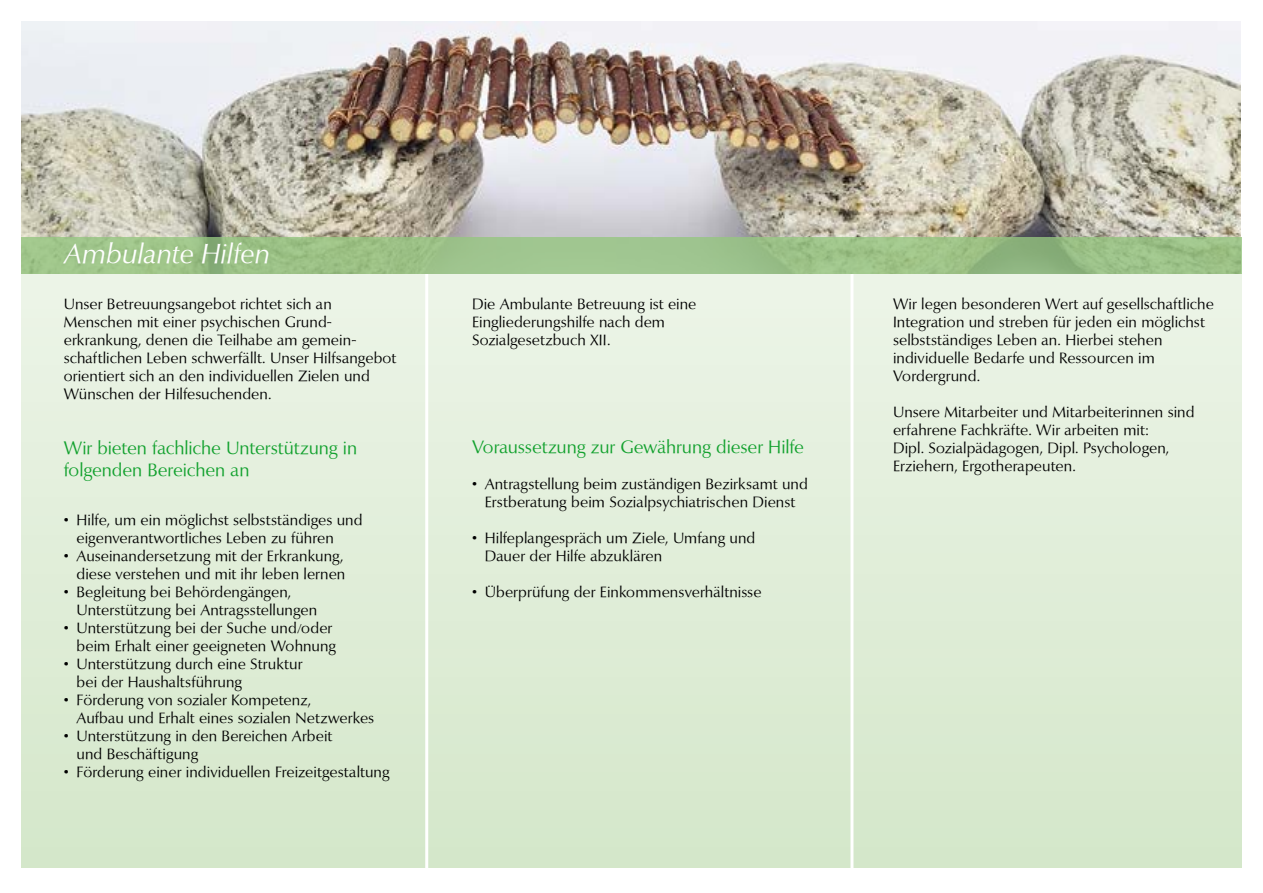
<style>
.page{position:relative;width:1263px;height:893px;background:#fff}
.page>*{position:absolute;margin:0;border:0;box-sizing:border-box;transform-origin:0 0}
.t1{font:27.45px "Optima BQ Italic";color:#fff}
.t2{font:18px/21.6px "Optima BQ Roman";letter-spacing:-.005em;color:#12a12e}
.t3{font:15px/18px "Optima BQ Roman";letter-spacing:.005em;color:#000}
</style>
<div class="page">
<div style="left:21px;top:273px;width:1221px;height:594px;background:linear-gradient(to bottom,#edf4e8,#d4e7ca)"></div>
<hr style="left:425px;top:13px;width:3px;height:872px;background:#fff">
<hr style="left:850px;top:13px;width:3px;height:880px;background:#fff">
<img style="left:21px;top:21px;width:1220px;height:216px">
<svg style="left:21px;top:237px;width:1221px;height:36px;background:#9bc188"></svg>
<h1 class="t1" style="left:64px;top:237px;width:208px">Ambulante Hilfen</h1>
<p class="t3" style="left:64px;top:296px;width:334px">Unser Betreuungsangebot richtet sich an Menschen mit einer psychischen Grund&shy;erkrankung, denen die Teilhabe am gemein&shy;schaftlichen Leben schwerfällt. Unser Hilfsangebot orientiert sich an den individuellen Zielen und Wünschen der Hilfesuchenden.</p>
<p class="t2" style="left:64px;top:437px;width:295px">Wir bieten fachliche Unterstützung in folgenden Bereichen an</p>
<p class="t3" style="left:77px;top:512px;width:287px;text-indent:-13px">• Hilfe, um ein möglichst selbstständiges und eigenverantwortliches Leben zu führen</p>
<p class="t3" style="left:64px;top:548px;width:283px;text-align:right">• Auseinandersetzung mit der Erkrankung, diese verstehen und mit ihr leben lernen</p>
<p class="t3" style="left:77px;top:584px;width:242px;text-indent:-13px">• Begleitung bei Behördengängen,<br>Unterstützung bei Antragsstellungen</p>
<p class="t3" style="left:64px;top:620px;width:274px;text-align:right">• Unterstützung bei der Suche und/oder beim Erhalt einer geeigneten Wohnung</p>
<p class="t3" style="left:77px;top:656px;width:227px;text-indent:-13px">• Unterstützung durch eine Struktur bei der Haushaltsführung</p>
<p class="t3" style="left:77px;top:692px;width:299px;text-indent:-13px">• Förderung von sozialer Kompetenz,<br>Aufbau und Erhalt eines sozialen Netzwerkes</p>
<p class="t3" style="left:77px;top:728px;width:257px;text-indent:-13px">• Unterstützung in den Bereichen Arbeit und Beschäftigung</p>
<p class="t3" style="left:64px;top:764px;width:327px">• Förderung einer individuellen Freizeitgestaltung</p>
<p class="t3" style="left:472px;top:296px;width:226px">Die Ambulante Betreuung ist eine<br>Eingliederungshilfe nach dem<br>Sozialgesetzbuch XII.</p>
<p class="t2" style="left:472px;top:437px;width:333px">Voraussetzung zur Gewährung dieser Hilfe</p>
<p class="t3" style="left:472px;top:476px;width:337px;text-align:center">• Antragstellung beim zuständigen Bezirksamt und<br>Erstberatung beim Sozialpsychiatrischen Dienst</p>
<p class="t3" style="left:485px;top:530px;width:272px;text-indent:-13px">• Hilfeplangespräch um Ziele, Umfang und<br>Dauer der Hilfe abzuklären</p>
<p class="t3" style="left:472px;top:584px;width:291px">• Überprüfung der Einkommensverhältnisse</p>
<p class="t3" style="left:893px;top:296px;width:322px">Wir legen besonderen Wert auf gesellschaftliche Integration und streben für jeden ein möglichst selbstständiges Leben an. Hierbei stehen individuelle Bedarfe und Ressourcen im Vordergrund.</p>
<p class="t3" style="left:893px;top:404px;width:303px">Unsere Mitarbeiter und Mitarbeiterinnen sind erfahrene Fachkräfte. Wir arbeiten mit:<br>Dipl. Sozialpädagogen, Dipl. Psychologen, Erziehern, Ergotherapeuten.</p>
</div>
